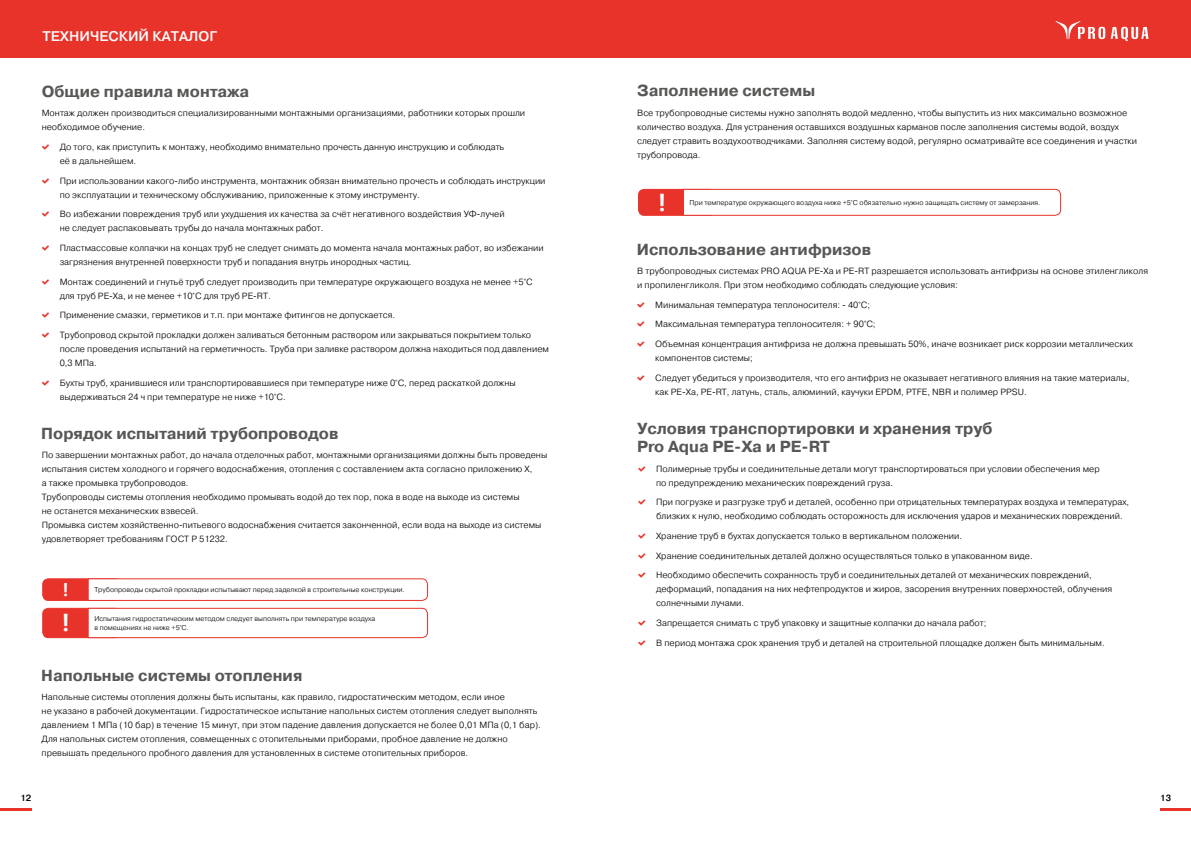
<style>
.page{position:relative;width:1191px;height:842px;background:#fff}
.page>*{position:absolute;margin:0;border:0;box-sizing:border-box;transform-origin:0 0}
.t1{font:700 24px "Roboto";color:#fff}
.t2{font:700 18px "Roboto";color:#fff}
.t3{font:700 16px/18px "Pragmatica";color:#575756}
.t4{font:500 14px "Pragmatica";color:#fff}
.t5{font:300 9px/14px "Pragmatica";color:#000}
.t6{font:500 9px "Pragmatica";color:#000}
.t7{font:300 7px/9px "Pragmatica";color:#000}
.s1{font-family:"SF Pro Display";font-weight:900;color:#e7332a}
</style>
<div class="page">
<hr style="left:0;top:808px;width:31px;height:3px;background:#e7332a">
<hr style="left:1160px;top:808px;width:31px;height:3px;background:#e7332a">
<div style="left:0;top:0;width:595px;height:58px;background:#e7332a"></div>
<div style="left:595px;top:0;width:596px;height:58px;background:#e7332a"></div>
<svg style="left:1055px;top:21px;width:93px;height:20px"></svg>
<div style="left:43px;top:579px;width:77px;height:21px;background:#e7332a;border-radius:6px"></div>
<div style="left:42px;top:578px;width:79px;height:23px;border:1px solid #e7332a;border-radius:6px"></div>
<svg style="left:87px;top:578px;width:341px;height:23px"></svg>
<div style="left:43px;top:608px;width:77px;height:30px;background:#e7332a;border-radius:6px"></div>
<div style="left:42px;top:608px;width:79px;height:30px;border:1px solid #e7332a;border-radius:6px"></div>
<svg style="left:87px;top:607px;width:341px;height:32px"></svg>
<div style="left:638px;top:189px;width:77px;height:26px;background:#e7332a;border-radius:6px"></div>
<div style="left:638px;top:189px;width:78px;height:27px;border:1px solid #e7332a;border-radius:6px"></div>
<svg style="left:682px;top:188px;width:379px;height:28px"></svg>
<h3 class="t4" style="left:43px;top:27px;width:176px">ТЕХНИЧЕСКИЙ КАТАЛОГ</h3>
<h3 class="t3" style="left:42px;top:82px;width:209px">Общие правила монтажа</h3>
<h3 class="t3" style="left:637px;top:82px;width:180px">Заполнение системы</h3>
<p class="t5" style="left:42px;top:106px;width:485px">Монтаж должен производиться специализированными монтажными организациями, работники которых прошли необходимое обучение.</p>
<p class="t5" style="left:60px;top:140px;width:446px;text-indent:-18px"><span class="s1">✓</span> До того, как приступить к монтажу, необходимо внимательно прочесть данную инструкцию и соблюдать её в дальнейшем.</p>
<p class="t5" style="left:60px;top:173px;width:487px;text-indent:-18px"><span class="s1">✓</span> При использовании какого-либо инструмента, монтажник обязан внимательно прочесть и соблюдать инструкции по эксплуатации и техническому обслуживанию, приложенные к этому инструменту.</p>
<p class="t5" style="left:60px;top:207px;width:446px;text-indent:-18px"><span class="s1">✓</span> Во избежании повреждения труб или ухудшения их качества за счёт негативного воздействия УФ-лучей не следует распаковывать трубы до начала монтажных работ.</p>
<p class="t5" style="left:60px;top:241px;width:485px;text-indent:-18px"><span class="s1">✓</span> Пластмассовые колпачки на концах труб не следует снимать до момента начала монтажных работ, во избежании загрязнения внутренней поверхности труб и попадания внутрь инородных частиц.</p>
<p class="t5" style="left:60px;top:274px;width:474px;text-indent:-18px"><span class="s1">✓</span> Монтаж соединений и гнутьё труб следует производить при температуре окружающего воздуха не менее +5°С для труб PE-Xa, и не менее +10°С для труб PE-RT.</p>
<p class="t5" style="left:42px;top:308px;width:355px"><span class="s1">✓</span> Применение смазки, герметиков и т.п. при монтаже фитингов не допускается.</p>
<p class="t5" style="left:60px;top:328px;width:491px;text-indent:-18px"><span class="s1">✓</span> Трубопровод скрытой прокладки должен заливаться бетонным раствором или закрываться покрытием только после проведения испытаний на герметичность. Труба при заливке раствором должна находиться под давлением<br>0,3 МПа.</p>
<p class="t5" style="left:60px;top:375px;width:457px;text-indent:-18px"><span class="s1">✓</span> Бухты труб, хранившиеся или транспортировавшиеся при температуре ниже 0°С, перед раскаткой должны выдерживаться 24 ч при температуре не ниже +10°С.</p>
<h3 class="t3" style="left:41px;top:424px;width:299px">Порядок испытаний трубопроводов</h3>
<p class="t5" style="left:42px;top:448px;width:507px">По завершении монтажных работ, до начала отделочных работ, монтажными организациями должны быть проведены испытания систем холодного и горячего водоснабжения, отопления с составлением акта согласно приложению Х,<br>а также промывка трубопроводов.<br>Трубопроводы системы отопления необходимо промывать водой до тех пор, пока в воде на выходе из системы<br>не останется механических взвесей.<br>Промывка систем хозяйственно-питьевого водоснабжения считается законченной, если вода на выходе из системы удовлетворяет требованиям ГОСТ Р 51232.</p>
<h2 class="t2" style="left:63px;top:576px;width:6px">!</h2>
<h1 class="t1" style="left:62px;top:606px;width:8px">!</h1>
<p class="t7" style="left:94px;top:585px;width:312px">Трубопроводы скрытой прокладки испытывают перед заделкой в строительные конструкции.</p>
<p class="t7" style="left:94px;top:614px;width:282px">Испытания гидростатическим методом следует выполнять при температуре воздуха в помещениях не ниже +5°C.</p>
<h3 class="t3" style="left:41px;top:666px;width:263px">Напольные системы отопления</h3>
<p class="t5" style="left:42px;top:690px;width:501px">Напольные системы отопления должны быть испытаны, как правило, гидростатическим методом, если иное<br>не указано в рабочей документации. Гидростатическое испытание напольных систем отопления следует выполнять давлением 1 МПа (10 бар) в течение 15 минут, при этом падение давления допускается не более 0,01 МПа (0,1 бар).<br>Для напольных систем отопления, совмещенных с отопительными приборами, пробное давление не должно превышать предельного пробного давления для установленных в системе отопительных приборов.</p>
<p class="t5" style="left:637px;top:106px;width:501px">Все трубопроводные системы нужно заполнять водой медленно, чтобы выпустить из них максимально возможное количество воздуха. Для устранения оставшихся воздушных карманов после заполнения системы водой, воздух следует стравить воздухоотводчиками. Заполняя систему водой, регулярно осматривайте все соединения и участки трубопровода.</p>
<h1 class="t1" style="left:658px;top:185px;width:8px">!</h1>
<p class="t7" style="left:689px;top:198px;width:352px">При температуре окружающего воздуха ниже +5°C обязательно нужно защищать систему от замерзания.</p>
<h3 class="t3" style="left:637px;top:240px;width:236px">Использование антифризов</h3>
<p class="t5" style="left:637px;top:264px;width:512px">В трубопроводных системах PRO AQUA PE-Xa и PE-RT разрешается использовать антифризы на основе этиленгликоля и пропиленгликоля. При этом необходимо соблюдать следующие условия:</p>
<p class="t5" style="left:637px;top:297px;width:234px"><span class="s1">✓</span> Минимальная температура теплоносителя: - 40°C;</p>
<p class="t5" style="left:637px;top:317px;width:240px"><span class="s1">✓</span> Максимальная температура теплоносителя: + 90°C;</p>
<p class="t5" style="left:655px;top:337px;width:479px;text-indent:-18px"><span class="s1">✓</span> Объемная концентрация антифриза не должна превышать 50%, иначе возникает риск коррозии металлических компонентов системы;</p>
<p class="t5" style="left:655px;top:370px;width:476px;text-indent:-18px"><span class="s1">✓</span> Следует убедиться у производителя, что его антифриз не оказывает негативного влияния на такие материалы, как РE-Ха, PE-RT, латунь, сталь, алюминий, каучуки EPDM, PTFE, NBR и полимер PPSU.</p>
<h3 class="t3" style="left:637px;top:419px;width:357px">Условия транспортировки и хранения труб<br>Pro Aqua PE-Xa и PE-RT</h3>
<p class="t5" style="left:656px;top:461px;width:445px;text-indent:-18px"><span class="s1">✓</span> Полимерные трубы и соединительные детали могут транспортироваться при условии обеспечения мер по предупреждению механических повреждений груза.</p>
<p class="t5" style="left:656px;top:495px;width:475px;text-indent:-18px"><span class="s1">✓</span> При погрузке и разгрузке труб и деталей, особенно при отрицательных температурах воздуха и температурах, близких к нулю, необходимо соблюдать осторожность для исключения ударов и механических повреждений.</p>
<p class="t5" style="left:638px;top:529px;width:326px"><span class="s1">✓</span> Хранение труб в бухтах допускается только в вертикальном положении.</p>
<p class="t5" style="left:638px;top:548px;width:396px"><span class="s1">✓</span> Хранение соединительных деталей должно осуществляться только в упакованном виде.</p>
<p class="t5" style="left:656px;top:568px;width:458px;text-indent:-18px"><span class="s1">✓</span> Необходимо обеспечить сохранность труб и соединительных деталей от механических повреждений, деформаций, попадания на них нефтепродуктов и жиров, засорения внутренних поверхностей, облучения солнечными лучами.</p>
<p class="t5" style="left:638px;top:616px;width:350px"><span class="s1">✓</span> Запрещается снимать с труб упаковку и защитные колпачки до начала работ;</p>
<p class="t5" style="left:638px;top:635px;width:468px"><span class="s1">✓</span> В период монтажа срок хранения труб и деталей на строительной площадке должен быть минимальным.</p>
<p class="t6" style="left:20px;top:792px;width:12px">12</p>
<p class="t6" style="left:1160px;top:792px;width:12px">13</p>
</div>
